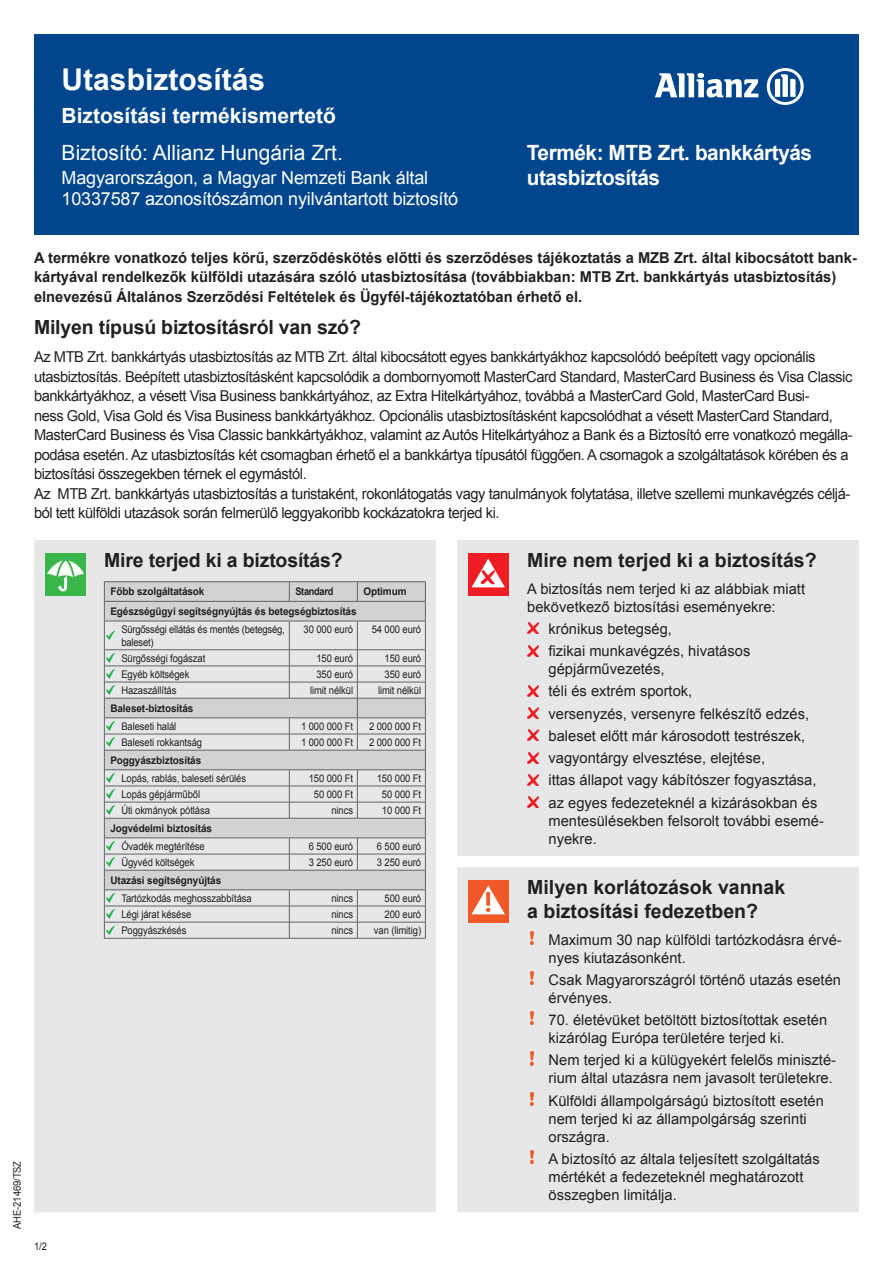
<style>
.page{position:relative;width:893px;height:1263px;background:#fff}
.page>*{position:absolute;margin:0;border:0;box-sizing:border-box;transform-origin:0 0}
.t1{font:700 30px "Arial";color:#fff}
.t2{font:700 21px/25.2px "Arial";letter-spacing:-.02em;color:#fff}
.t3{font:21px "Arial";color:#fff}
.t4{font:700 21px "Arial";color:#fff}
.t5{font:700 19.5px/24px "Arial";color:#231f20}
.t6{font:18px/20.2px "Arial";letter-spacing:-.01em;color:#fff}
.t7{font:15px/19.5px "Arial";letter-spacing:-.03em;color:#231f20}
.t8{font:700 15px/19.5px "Arial";color:#231f20}
.t9{font:14.7px/18px "Arial";color:#231f20}
.t10{font:10.5px/12.6px "Arial";letter-spacing:-.01em;color:#231f20;scale:.9 1}
.t11{font:700 10.5px "Arial";letter-spacing:-.01em;color:#231f20;scale:.95 1}
.t12{font:700 10.5px "Arial";letter-spacing:-.03em;color:#231f20;scale:.88 1}
</style>
<div class="page">
<div style="left:34px;top:34px;width:825px;height:200px;background:#01468c"></div>
<svg style="left:655px;top:73px;width:103px;height:24px"></svg>
<svg style="left:767px;top:68px;width:37px;height:37px"></svg>
<div style="left:34px;top:540px;width:825px;height:672px;background:#e6e7e9"></div>
<div style="left:45px;top:553px;width:41px;height:42px;background:#3ab54a"></div>
<svg style="left:47px;top:556px;width:37px;height:35px"></svg>
<svg style="left:104px;top:581px;width:322px;height:358px;background:#d2d3d5"></svg>
<div style="left:468px;top:553px;width:41px;height:42px;background:#ee1d23"></div>
<svg style="left:471px;top:558px;width:34px;height:29px"></svg>
<svg style="left:527px;top:623px;width:11px;height:11px"></svg>
<svg style="left:527px;top:645px;width:11px;height:11px"></svg>
<svg style="left:527px;top:685px;width:11px;height:11px"></svg>
<svg style="left:527px;top:708px;width:11px;height:10px"></svg>
<svg style="left:527px;top:730px;width:11px;height:11px"></svg>
<svg style="left:527px;top:752px;width:11px;height:11px"></svg>
<svg style="left:527px;top:774px;width:11px;height:11px"></svg>
<svg style="left:527px;top:797px;width:11px;height:10px"></svg>
<div style="left:468px;top:880px;width:41px;height:42px;background:#f15929"></div>
<svg style="left:471px;top:885px;width:34px;height:29px"></svg>
<svg style="left:530px;top:931px;width:4px;height:13px"></svg>
<img style="left:530px;top:971px;width:4px;height:14px">
<svg style="left:530px;top:1012px;width:4px;height:13px"></svg>
<svg style="left:530px;top:1052px;width:4px;height:13px"></svg>
<svg style="left:530px;top:1092px;width:4px;height:13px"></svg>
<img style="left:530px;top:1150px;width:4px;height:14px">
<h1 class="t1" style="left:62px;top:60px;width:205px">Utasbiztosítás</h1>
<h2 class="t4" style="left:62px;top:102px;width:276px">Biztosítási termékismertető</h2>
<h2 class="t3" style="left:62px;top:139px;width:283px">Biztosító: Allianz Hungária Zrt.</h2>
<p class="t6" style="left:62px;top:168px;width:398px">Magyarországon, a Magyar Nemzeti Bank által<br>10337587 azonosítószámon nyilvántartott biztosító</p>
<h2 class="t2" style="left:527px;top:141px;width:287px">Termék: MTB Zrt. bankkártyás utasbiztosítás</h2>
<p class="t10" style="left:11px;top:1229px;width:77px;rotate:-90deg">AHE-21469/TSZ</p>
<p class="t8" style="left:34px;top:248px;width:824px">A termékre vonatkozó teljes körű, szerződéskötés előtti és szerződéses tájékoztatás a MZB Zrt. által kibocsátott bank&shy;kártyával rendelkezők külföldi utazására szóló utasbiztosítása (továbbiakban: MTB Zrt. bankkártyás utasbiztosítás) elnevezésű Általános Szerződési Feltételek és Ügyfél-tájékoztatóban érhető el.</p>
<h3 class="t5" style="left:34px;top:316px;width:328px">Milyen típusú biztosításról van szó?</h3>
<p class="t7" style="left:34px;top:348px;width:820px">Az MTB Zrt. bankkártyás utasbiztosítás az MTB Zrt. által kibocsátott egyes bankkártyákhoz kapcsolódó beépített vagy opcionális utasbiztosítás. Beépített utasbiztosításként kapcsolódik a dombornyomott MasterCard Standard, MasterCard Business és Visa Classic bankkártyákhoz, a vésett Visa Business bankkártyához, az Extra Hitelkártyához, továbbá a MasterCard Gold, MasterCard Busi-<br>ness Gold, Visa Gold és Visa Business bankkártyákhoz. Opcionális utasbiztosításként kapcsolódhat a vésett MasterCard Standard, MasterCard Business és Visa Classic bankkártyákhoz, valamint az Autós Hitelkártyához a Bank és a Biztosító erre vonatkozó megálla&shy;podása esetén. Az utasbiztosítás két csomagban érhető el a bankkártya típusától függően. A csomagok a szolgáltatások körében és a biztosítási összegekben térnek el egymástól.<br>Az MTB Zrt. bankkártyás utasbiztosítás a turistaként, rokonlátogatás vagy tanulmányok folytatása, illetve szellemi munkavégzés céljá&shy;ból tett külföldi utazások során felmerülő leggyakoribb kockázatokra terjed ki.</p>
<h3 class="t5" style="left:104px;top:549px;width:240px">Mire terjed ki a biztosítás?</h3>
<p class="t11" style="left:110px;top:585px;width:101px">Főbb szolgáltatások</p>
<p class="t12" style="left:295px;top:585px;width:45px">Standard</p>
<p class="t11" style="left:363px;top:585px;width:47px">Optimum</p>
<p class="t11" style="left:110px;top:604px;width:261px">Egészségügyi segítségnyújtás és betegségbiztosítás</p>
<p class="t10" style="left:121px;top:623px;width:183px">Sürgősségi ellátás és mentés (betegség, baleset)</p>
<p class="t10" style="left:304px;top:623px;width:56px">30 000 euró</p>
<p class="t10" style="left:372px;top:623px;width:56px">54 000 euró</p>
<p class="t10" style="left:121px;top:652px;width:95px">Sürgősségi fogászat</p>
<p class="t10" style="left:316px;top:652px;width:42px">150 euró</p>
<p class="t10" style="left:384px;top:652px;width:42px">150 euró</p>
<p class="t10" style="left:121px;top:668px;width:77px">Egyéb költségek</p>
<p class="t10" style="left:316px;top:668px;width:42px">350 euró</p>
<p class="t10" style="left:384px;top:668px;width:42px">350 euró</p>
<p class="t10" style="left:121px;top:684px;width:63px">Hazaszállítás</p>
<p class="t10" style="left:310px;top:684px;width:49px">limit nélkül</p>
<p class="t10" style="left:378px;top:684px;width:49px">limit nélkül</p>
<p class="t11" style="left:110px;top:701px;width:89px">Baleset-biztosítás</p>
<p class="t10" style="left:121px;top:720px;width:63px">Baleseti halál</p>
<p class="t10" style="left:301px;top:720px;width:59px">1 000 000 Ft</p>
<p class="t10" style="left:369px;top:720px;width:59px">2 000 000 Ft</p>
<p class="t10" style="left:121px;top:736px;width:91px">Baleseti rokkantság</p>
<p class="t10" style="left:301px;top:736px;width:59px">1 000 000 Ft</p>
<p class="t10" style="left:369px;top:736px;width:59px">2 000 000 Ft</p>
<p class="t11" style="left:110px;top:753px;width:97px">Poggyászbiztosítás</p>
<p class="t10" style="left:121px;top:772px;width:140px">Lopás, rablás, baleseti sérülés</p>
<p class="t10" style="left:309px;top:772px;width:51px">150 000 Ft</p>
<p class="t10" style="left:377px;top:772px;width:51px">150 000 Ft</p>
<p class="t10" style="left:121px;top:788px;width:89px">Lopás gépjárműből</p>
<p class="t10" style="left:314px;top:788px;width:45px">50 000 Ft</p>
<p class="t10" style="left:382px;top:788px;width:45px">50 000 Ft</p>
<p class="t10" style="left:121px;top:804px;width:100px">Úti okmányok pótlása</p>
<p class="t10" style="left:331px;top:804px;width:26px">nincs</p>
<p class="t10" style="left:382px;top:804px;width:45px">10 000 Ft</p>
<p class="t11" style="left:110px;top:821px;width:109px">Jogvédelmi biztosítás</p>
<p class="t10" style="left:121px;top:840px;width:94px">Óvadék megtérítése</p>
<p class="t10" style="left:309px;top:840px;width:51px">6 500 euró</p>
<p class="t10" style="left:377px;top:840px;width:51px">6 500 euró</p>
<p class="t10" style="left:121px;top:856px;width:83px">Ügyvéd költségek</p>
<p class="t10" style="left:309px;top:856px;width:51px">3 250 euró</p>
<p class="t10" style="left:377px;top:856px;width:51px">3 250 euró</p>
<p class="t11" style="left:110px;top:873px;width:118px">Utazási segítségnyújtás</p>
<p class="t10" style="left:121px;top:892px;width:146px">Tartózkodás meghosszabbítása</p>
<p class="t10" style="left:331px;top:892px;width:26px">nincs</p>
<p class="t10" style="left:384px;top:892px;width:42px">500 euró</p>
<p class="t10" style="left:121px;top:908px;width:79px">Légi járat késése</p>
<p class="t10" style="left:331px;top:908px;width:26px">nincs</p>
<p class="t10" style="left:384px;top:908px;width:42px">200 euró</p>
<p class="t10" style="left:121px;top:924px;width:74px">Poggyászkésés</p>
<p class="t10" style="left:331px;top:924px;width:26px">nincs</p>
<p class="t10" style="left:374px;top:924px;width:54px">van (limitig)</p>
<p class="t10" style="left:34px;top:1240px;width:16px">1/2</p>
<h3 class="t5" style="left:527px;top:549px;width:291px">Mire nem terjed ki a biztosítás?</h3>
<p class="t9" style="left:527px;top:579px;width:279px">A biztosítás nem terjed ki az alábbiak miatt bekövetkező biztosítási eseményekre:</p>
<p class="t9" style="left:549px;top:618px;width:203px;line-height:22.2px">krónikus betegség,<br>fizikai munkavégzés, hivatásos</p>
<p class="t9" style="left:549px;top:658px;width:270px;line-height:22.2px">gépjárművezetés,<br>téli és extrém sportok,<br>versenyzés, versenyre felkészítő edzés, baleset előtt már károsodott testrészek, vagyontárgy elvesztése, elejtése,<br>ittas állapot vagy kábítószer fogyasztása, az egyes fedezeteknél a kizárásokban és</p>
<p class="t9" style="left:549px;top:811px;width:277px">mentesülésekben felsorolt további esemé&shy;nyekre.</p>
<h3 class="t5" style="left:527px;top:876px;width:259px">Milyen korlátozások vannak a biztosítási fedezetben?</h3>
<p class="t9" style="left:549px;top:930px;width:295px">Maximum 30 nap külföldi tartózkodásra érvé&shy;nyes kiutazásonként.</p>
<p class="t9" style="left:549px;top:971px;width:294px">Csak Magyarországról történő utazás esetén érvényes.</p>
<p class="t9" style="left:549px;top:1011px;width:280px">70. életévüket betöltött biztosítottak esetén kizárólag Európa területére terjed ki.</p>
<p class="t9" style="left:549px;top:1051px;width:289px">Nem terjed ki a külügyekért felelős miniszté&shy;rium által utazásra nem javasolt területekre.</p>
<p class="t9" style="left:549px;top:1091px;width:277px">Külföldi állampolgárságú biztosított esetén nem terjed ki az állampolgárság szerinti országra.</p>
<p class="t9" style="left:549px;top:1150px;width:273px">A biztosító az általa teljesített szolgáltatás mértékét a fedezeteknél meghatározott összegben limitálja.</p>
</div>
